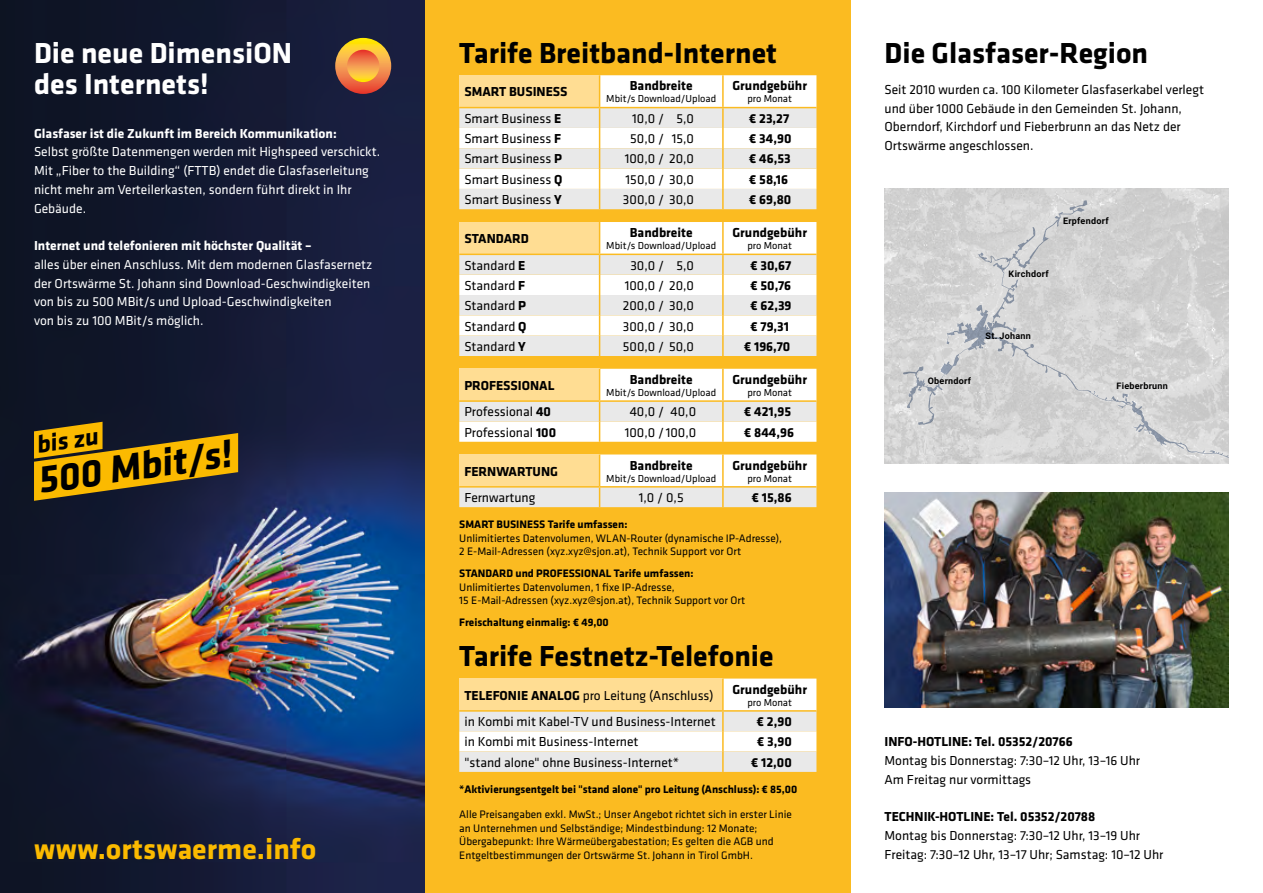
<style>
.page{position:relative;width:1263px;height:893px;background:#fff}
.page>*{position:absolute;margin:0;border:0;box-sizing:border-box;transform-origin:0 0}
.t1{font:700 39.75px "Klavika";color:#000}
.t2{font:700 30px "Klavika";color:#000}
.t3{font:700 30px/31.5px "Klavika";color:#fff}
.t4{font:700 30px "Klavika";color:#fbba00}
.t5{font:700 25.2px "Klavika";color:#000}
.t6{font:13.5px/18.8px "Klavika";color:#000}
.t7{font:13.5px/18.8px "Klavika";color:#fff}
.t8{font:700 13.5px "Klavika";color:#000}
.t9{font:700 13.5px "Klavika";color:#fff}
.t10{font:11.25px/13.5px "Klavika";color:#000}
.t11{font:700 11.25px "Klavika";color:#000}
.t12{font:10.5px "Klavika";color:#000}
.t13{font:700 9px "Roboto";letter-spacing:.03em;color:#000}
.s1{font-weight:700}
</style>
<div class="page">
<img style="left:0;top:0;width:425px;height:893px">
<div style="left:425px;top:0;width:425px;height:893px;background:#fbbb21"></div>
<img style="left:884px;top:492px;width:345px;height:216px">
<svg style="left:335px;top:38px;width:56px;height:56px;background:#f0983b"></svg>
<svg style="left:347px;top:50px;width:32px;height:32px"></svg>
<svg style="left:34px;top:422px;width:204px;height:79px;background:#a17b13"></svg>
<svg style="left:459px;top:679px;width:357px;height:93px;background:#f5ebd5"></svg>
<hr style="left:722px;top:731px;width:2px;height:21px;background:#fbbb21">
<hr style="left:722px;top:752px;width:2px;height:20px;background:#fbbb21">
<svg style="left:459px;top:75px;width:357px;height:134px;background:#f5f0e5"></svg>
<hr style="left:722px;top:148px;width:2px;height:21px;background:#fbbb21">
<svg style="left:459px;top:222px;width:357px;height:134px;background:#f5f0e5"></svg>
<hr style="left:722px;top:336px;width:2px;height:20px;background:#fbbb21">
<svg style="left:459px;top:369px;width:357px;height:73px;background:#f8f0de"></svg>
<hr style="left:722px;top:421px;width:2px;height:21px;background:#fbbb21">
<svg style="left:459px;top:454px;width:357px;height:53px;background:#f6ecd3"></svg>
<img style="left:884px;top:188px;width:345px;height:275px">
<svg style="left:902px;top:200px;width:327px;height:260px;background:#d1d2d2"></svg>
<h2 class="t3" style="left:34px;top:37px;width:260px">Die neue DimensiON des Internets!</h2>
<p class="t9" style="left:34px;top:126px;width:304px">Glasfaser ist die Zukunft im Bereich Kommunikation:</p>
<p class="t7" style="left:34px;top:143px;width:348px">Selbst größte Datenmengen werden mit Highspeed verschickt.<br>Mit „Fiber to the Building“ (FTTB) endet die Glasfaserleitung nicht mehr am Verteilerkasten, sondern führt direkt in Ihr Gebäude.</p>
<p class="t9" style="left:34px;top:238px;width:279px">Internet und telefonieren mit höchster Qualität –</p>
<p class="t7" style="left:34px;top:255px;width:340px">alles über einen Anschluss. Mit dem modernen Glasfasernetz der Ortswärme St. Johann sind Download-Geschwindigkeiten von bis zu 500 MBit/s und Upload-Geschwindigkeiten<br>von bis zu 100 MBit/s möglich.</p>
<h3 class="t5" style="left:34px;top:431px;width:64px;rotate:-8deg">bis zu</h3>
<h1 class="t1" style="left:35px;top:459px;width:196px;rotate:-8deg">500 Mbit/s!</h1>
<h2 class="t4" style="left:34px;top:833px;width:284px">www.ortswaerme.info</h2>
<h2 class="t2" style="left:459px;top:36px;width:319px">Tarife Breitband-Internet</h2>
<p class="t8" style="left:464px;top:85px;width:105px">SMART BUSINESS</p>
<p class="t8" style="left:732px;top:79px;width:76px">Grundgebühr</p>
<p class="t12" style="left:747px;top:93px;width:46px">pro Monat</p>
<p class="t8" style="left:630px;top:79px;width:64px">Bandbreite</p>
<p class="t12" style="left:606px;top:93px;width:111px">Mbit/s Download/Upload</p>
<p class="t6" style="left:464px;top:109px;width:99px">Smart Business <span class="s1">E</span></p>
<p class="t6" style="left:632px;top:109px;width:63px">10,0 / 5,0</p>
<p class="t8" style="left:749px;top:111px;width:41px">€ 23,27</p>
<p class="t6" style="left:464px;top:130px;width:98px">Smart Business <span class="s1">F</span></p>
<p class="t6" style="left:630px;top:130px;width:65px">50,0 / 15,0</p>
<p class="t8" style="left:749px;top:131px;width:44px">€ 34,90</p>
<p class="t6" style="left:464px;top:150px;width:99px">Smart Business <span class="s1">P</span></p>
<p class="t6" style="left:625px;top:150px;width:71px">100,0 / 20,0</p>
<p class="t8" style="left:749px;top:152px;width:43px">€ 46,53</p>
<p class="t6" style="left:464px;top:170px;width:100px">Smart Business <span class="s1">Q</span></p>
<p class="t6" style="left:626px;top:170px;width:70px">150,0 / 30,0</p>
<p class="t8" style="left:749px;top:172px;width:40px">€ 58,16</p>
<p class="t6" style="left:464px;top:191px;width:99px">Smart Business <span class="s1">Y</span></p>
<p class="t6" style="left:623px;top:191px;width:73px">300,0 / 30,0</p>
<p class="t8" style="left:749px;top:192px;width:44px">€ 69,80</p>
<p class="t8" style="left:464px;top:231px;width:66px">STANDARD</p>
<p class="t8" style="left:732px;top:225px;width:76px">Grundgebühr</p>
<p class="t12" style="left:747px;top:240px;width:46px">pro Monat</p>
<p class="t8" style="left:630px;top:225px;width:64px">Bandbreite</p>
<p class="t12" style="left:606px;top:240px;width:111px">Mbit/s Download/Upload</p>
<p class="t6" style="left:464px;top:256px;width:63px">Standard <span class="s1">E</span></p>
<p class="t6" style="left:630px;top:256px;width:65px">30,0 / 5,0</p>
<p class="t8" style="left:750px;top:258px;width:42px">€ 30,67</p>
<p class="t6" style="left:464px;top:276px;width:62px">Standard <span class="s1">F</span></p>
<p class="t6" style="left:625px;top:276px;width:71px">100,0 / 20,0</p>
<p class="t8" style="left:750px;top:278px;width:42px">€ 50,76</p>
<p class="t6" style="left:464px;top:297px;width:63px">Standard <span class="s1">P</span></p>
<p class="t6" style="left:623px;top:297px;width:73px">200,0 / 30,0</p>
<p class="t8" style="left:750px;top:298px;width:42px">€ 62,39</p>
<p class="t6" style="left:464px;top:317px;width:64px">Standard <span class="s1">Q</span></p>
<p class="t6" style="left:623px;top:317px;width:73px">300,0 / 30,0</p>
<p class="t8" style="left:750px;top:319px;width:40px">€ 79,31</p>
<p class="t6" style="left:464px;top:337px;width:63px">Standard <span class="s1">Y</span></p>
<p class="t6" style="left:623px;top:337px;width:73px">500,0 / 50,0</p>
<p class="t8" style="left:744px;top:339px;width:48px">€ 196,70</p>
<p class="t8" style="left:464px;top:378px;width:92px">PROFESSIONAL</p>
<p class="t8" style="left:732px;top:372px;width:76px">Grundgebühr</p>
<p class="t12" style="left:747px;top:387px;width:46px">pro Monat</p>
<p class="t8" style="left:630px;top:372px;width:64px">Bandbreite</p>
<p class="t12" style="left:606px;top:387px;width:111px">Mbit/s Download/Upload</p>
<p class="t6" style="left:464px;top:403px;width:88px">Professional <span class="s1">40</span></p>
<p class="t6" style="left:630px;top:403px;width:68px">40,0 / 40,0</p>
<p class="t8" style="left:744px;top:404px;width:48px">€ 421,95</p>
<p class="t6" style="left:464px;top:423px;width:93px">Professional <span class="s1">100</span></p>
<p class="t6" style="left:625px;top:423px;width:73px">100,0 /100,0</p>
<p class="t8" style="left:744px;top:425px;width:51px">€ 844,96</p>
<p class="t8" style="left:464px;top:464px;width:95px">FERNWARTUNG</p>
<p class="t8" style="left:630px;top:458px;width:64px">Bandbreite</p>
<p class="t12" style="left:606px;top:472px;width:111px">Mbit/s Download/Upload</p>
<p class="t8" style="left:732px;top:458px;width:76px">Grundgebühr</p>
<p class="t12" style="left:747px;top:472px;width:46px">pro Monat</p>
<p class="t6" style="left:464px;top:488px;width:73px">Fernwartung</p>
<p class="t6" style="left:639px;top:488px;width:47px">1,0 / 0,5</p>
<p class="t8" style="left:752px;top:490px;width:41px">€ 15,86</p>
<p class="t11" style="left:459px;top:518px;width:170px">SMART BUSINESS Tarife umfassen:</p>
<p class="t10" style="left:459px;top:532px;width:324px">Unlimitiertes Datenvolumen, WLAN-Router (dynamische IP-Adresse),<br>2 E-Mail-Adressen (xyz.xyz@sjon.at), Technik Support vor Ort</p>
<p class="t11" style="left:459px;top:567px;width:236px">STANDARD und PROFESSIONAL Tarife umfassen:</p>
<p class="t10" style="left:459px;top:581px;width:287px">Unlimitiertes Datenvolumen, 1 fixe IP-Adresse,<br>15 E-Mail-Adressen (xyz.xyz@sjon.at), Technik Support vor Ort</p>
<p class="t11" style="left:459px;top:616px;width:151px">Freischaltung einmalig: € 49,00</p>
<h2 class="t2" style="left:459px;top:639px;width:316px">Tarife Festnetz-Telefonie</h2>
<p class="t6" style="left:464px;top:686px;width:251px"><span class="s1">TELEFONIE ANALOG</span> pro Leitung (Anschluss)</p>
<p class="t8" style="left:732px;top:682px;width:76px">Grundgebühr</p>
<p class="t12" style="left:747px;top:697px;width:46px">pro Monat</p>
<p class="t6" style="left:464px;top:712px;width:253px">in Kombi mit Kabel-TV und Business-Internet</p>
<p class="t8" style="left:757px;top:714px;width:36px">€ 2,90</p>
<p class="t6" style="left:464px;top:733px;width:176px">in Kombi mit Business-Internet</p>
<p class="t8" style="left:757px;top:735px;width:36px">€ 3,90</p>
<p class="t6" style="left:464px;top:753px;width:216px">"stand alone" ohne Business-Internet*</p>
<p class="t8" style="left:751px;top:755px;width:42px">€ 12,00</p>
<p class="t11" style="left:459px;top:783px;width:340px">*Aktivierungsentgelt bei "stand alone" pro Leitung (Anschluss): € 85,00</p>
<p class="t10" style="left:459px;top:808px;width:334px">Alle Preisangaben exkl. MwSt.; Unser Angebot richtet sich in erster Linie an Unternehmen und Selbständige; Mindestbindung: 12 Monate; Übergabepunkt: Ihre Wärmeübergabestation; Es gelten die AGB und Entgeltbestimmungen der Ortswärme St. Johann in Tirol GmbH.</p>
<h2 class="t2" style="left:884px;top:36px;width:265px">Die Glasfaser-Region</h2>
<p class="t6" style="left:884px;top:80px;width:321px">Seit 2010 wurden ca. 100 Kilometer Glasfaserkabel verlegt und über 1000 Gebäude in den Gemeinden St. Johann, Oberndorf, Kirchdorf und Fieberbrunn an das Netz der Ortswärme angeschlossen.</p>
<p class="t13" style="left:1063px;top:215px;width:47px">Erpfendorf</p>
<p class="t13" style="left:1009px;top:268px;width:41px">Kirchdorf</p>
<p class="t13" style="left:985px;top:329px;width:47px">St. Johann</p>
<p class="t13" style="left:928px;top:375px;width:45px">Oberndorf</p>
<p class="t13" style="left:1116px;top:379px;width:53px">Fieberbrunn</p>
<p class="t8" style="left:884px;top:735px;width:190px">INFO-HOTLINE: Tel. 05352/20766</p>
<p class="t6" style="left:884px;top:752px;width:257px">Montag bis Donnerstag: 7:30–12 Uhr, 13–16 Uhr<br>Am Freitag nur vormittags</p>
<p class="t8" style="left:884px;top:810px;width:212px">TECHNIK-HOTLINE: Tel. 05352/20788</p>
<p class="t6" style="left:884px;top:827px;width:280px">Montag bis Donnerstag: 7:30–12 Uhr, 13–19 Uhr<br>Freitag: 7:30–12 Uhr, 13–17 Uhr; Samstag: 10–12 Uhr</p>
</div>
